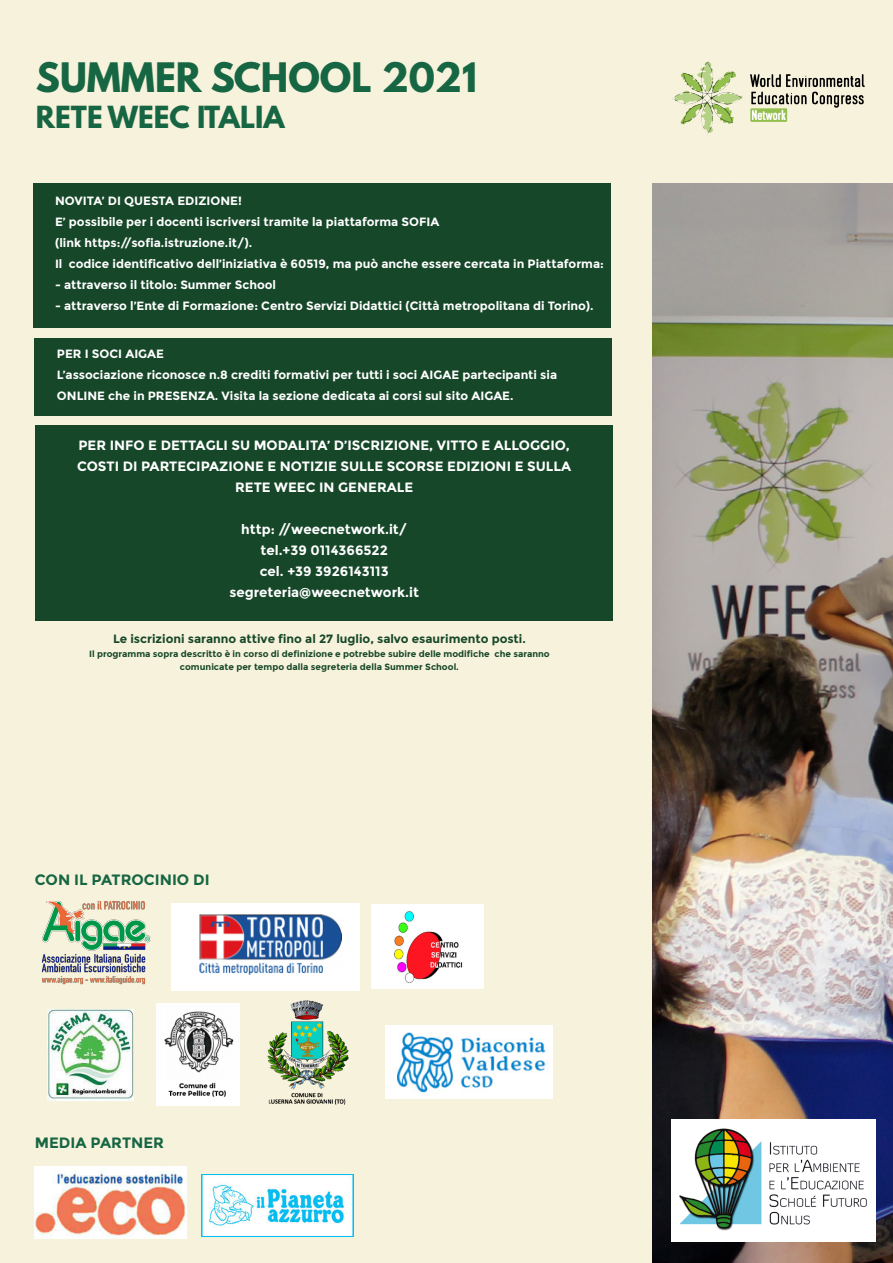
<style>
.page{position:relative;width:893px;height:1263px;background:#f7f2db}
.page>*{position:absolute;margin:0;border:0;box-sizing:border-box;transform-origin:0 0}
.t1{font:700 36px "League Spartan";color:#176643}
.t2{font:700 27px "League Spartan";color:#176643}
.t3{font:700 15px "Montserrat";color:#176643}
.t4{font:700 13.5px/21px "Montserrat";color:#fff;text-align:center}
.t5{font:700 12px/21px "Montserrat";color:#fff}
.t6{font:700 12px "Montserrat";color:#164729}
.t7{font:700 9px/13.5px "Montserrat";color:#164729;text-align:center}
</style>
<div class="page">
<div style="left:34px;top:338px;width:577px;height:78px;background:#164729"></div>
<div style="left:33px;top:184px;width:577px;height:144px;background:#164729"></div>
<div style="left:35px;top:425px;width:577px;height:196px;background:#164729"></div>
<img style="left:42px;top:900px;width:109px;height:85px">
<img style="left:172px;top:903px;width:187px;height:87px">
<img style="left:385px;top:1025px;width:167px;height:74px">
<img style="left:156px;top:1003px;width:84px;height:103px">
<img style="left:35px;top:1167px;width:151px;height:71px">
<img style="left:201px;top:1174px;width:152px;height:62px">
<img style="left:48px;top:1009px;width:85px;height:92px">
<img style="left:267px;top:1000px;width:82px;height:105px">
<img style="left:371px;top:905px;width:112px;height:84px">
<img style="left:672px;top:61px;width:192px;height:72px">
<img style="left:653px;top:184px;width:240px;height:1079px">
<img style="left:672px;top:1119px;width:203px;height:122px">
<p class="t1" style="left:36px;top:49px;width:442px">SUMMER SCHOOL 2021</p>
<p class="t2" style="left:36px;top:95px;width:250px">RETE WEEC ITALIA</p>
<p class="t5" style="left:55px;top:191px;width:188px">NOVITA’ DI QUESTA EDIZIONE!</p>
<p class="t5" style="left:55px;top:212px;width:386px">E’ possibile per i docenti iscriversi tramite la piattaforma SOFIA</p>
<p class="t5" style="left:55px;top:233px;width:199px">(link https://sofia.istruzione.it/).</p>
<p class="t5" style="left:55px;top:254px;width:550px">Il codice identificativo dell’iniziativa è 60519, ma può anche essere cercata in Piattaforma:</p>
<p class="t5" style="left:55px;top:275px;width:222px">- attraverso il titolo: Summer School</p>
<p class="t5" style="left:55px;top:296px;width:540px">- attraverso l’Ente di Formazione: Centro Servizi Didattici (Città metropolitana di Torino).</p>
<p class="t5" style="left:57px;top:344px;width:109px">PER I SOCI AIGAE</p>
<p class="t5" style="left:57px;top:365px;width:502px">L’associazione riconosce n.8 crediti formativi per tutti i soci AIGAE partecipanti sia<br>ONLINE che in PRESENZA. Visita la sezione dedicata ai corsi sul sito AIGAE.</p>
<p class="t4" style="left:78px;top:435px;width:493px">PER INFO E DETTAGLI SU MODALITA’ D’ISCRIZIONE, VITTO E ALLOGGIO,</p>
<p class="t4" style="left:77px;top:456px;width:495px">COSTI DI PARTECIPAZIONE E NOTIZIE SULLE SCORSE EDIZIONI E SULLA<br>RETE WEEC IN GENERALE</p>
<p class="t4" style="left:241px;top:519px;width:167px">http: //weecnetwork.it/</p>
<p class="t4" style="left:260px;top:540px;width:129px">tel.+39 0114366522</p>
<p class="t4" style="left:260px;top:561px;width:130px">cel. +39 3926143113</p>
<p class="t4" style="left:229px;top:582px;width:191px">segreteria@weecnetwork.it</p>
<p class="t6" style="left:113px;top:632px;width:414px">Le iscrizioni saranno attive fino al 27 luglio, salvo esaurimento posti.</p>
<p class="t7" style="left:89px;top:647px;width:462px">Il programma sopra descritto è in corso di definizione e potrebbe subire delle modifiche che saranno comunicate per tempo dalla segreteria della Summer School.</p>
<p class="t3" style="left:35px;top:870px;width:176px">CON IL PATROCINIO DI</p>
<p class="t3" style="left:35px;top:1134px;width:131px">MEDIA PARTNER</p>
</div>
